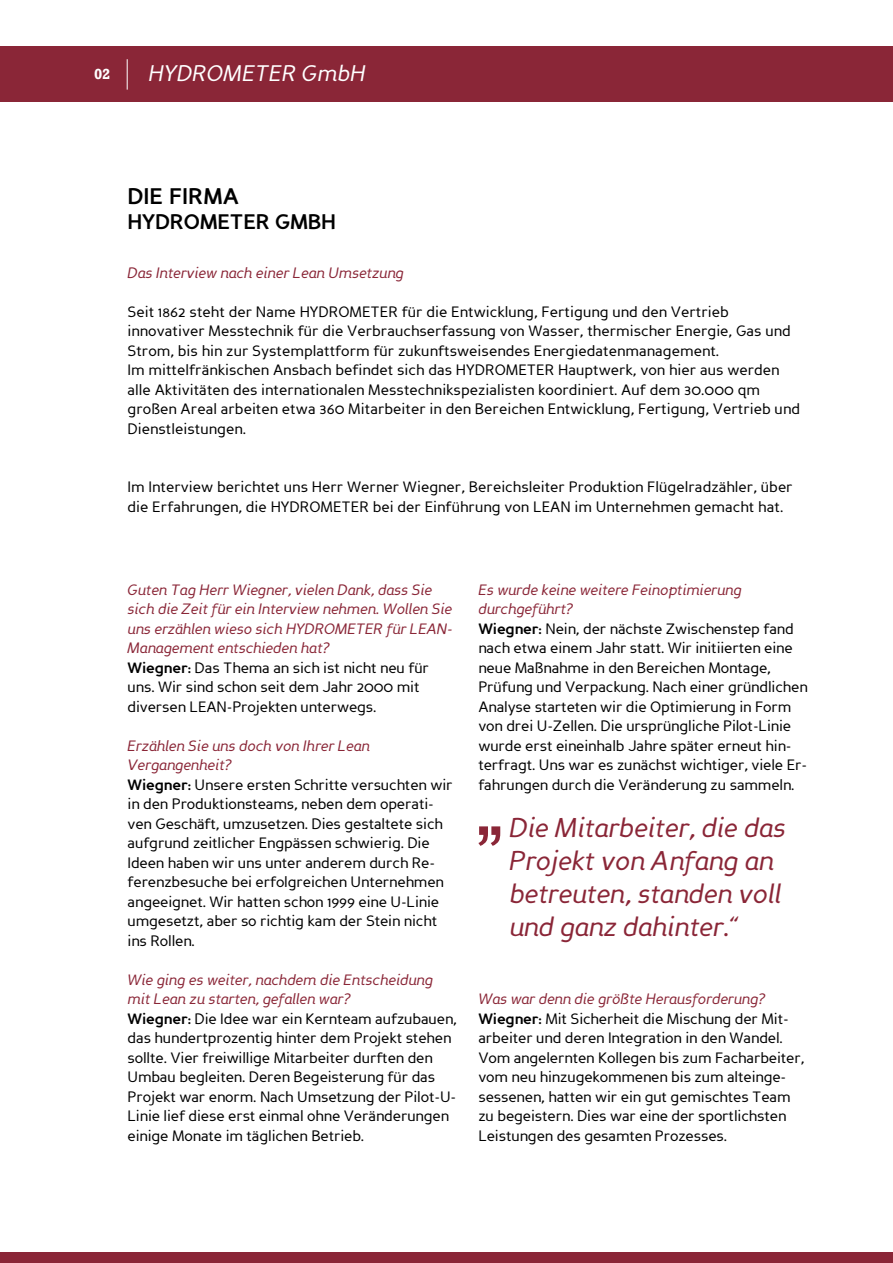
<style>
.page{position:relative;width:893px;height:1263px;background:#fff}
.page>*{position:absolute;margin:0;border:0;box-sizing:border-box;transform-origin:0 0}
.t1{font:italic 27px/33px "Perspective Sans";letter-spacing:-.01em;color:#8a2637}
.t2{font:italic 22.5px "Perspective Sans";color:#fff}
.t3{font:700 22.5px "Perspective Sans";color:#000}
.t4{font:700 21px "Perspective Sans";letter-spacing:-.01em;color:#000}
.t5{font:15px/19.5px "Perspective Sans";letter-spacing:-.01em;color:#000}
.t6{font:italic 15px/19.5px "Perspective Sans";letter-spacing:-.01em;color:#8a2637}
.t7{font:700 15px "Rockwell";color:#fff}
.s1{font-style:italic;color:#8a2637}
.s2{font-weight:700}
</style>
<div class="page">
<div style="left:0;top:47px;width:893px;height:55px;background:#8a2637"></div>
<div style="left:0;top:1252px;width:893px;height:11px;background:#8a2637"></div>
<hr style="left:127px;top:59px;width:1px;height:31px;background:#fff">
<svg style="left:478px;top:826px;width:22px;height:20px"></svg>
<p class="t7" style="left:94px;top:65px;width:18px">02</p>
<h2 class="t2" style="left:149px;top:60px;width:219px">Hydrometer GmbH</h2>
<h2 class="t3" style="left:128px;top:183px;width:113px">Die Firma</h2>
<h3 class="t4" style="left:128px;top:209px;width:210px">Hydrometer GmbH</h3>
<p class="t6" style="left:128px;top:263px;width:278px">Das Interview nach einer Lean Umsetzung</p>
<p class="t5" style="left:128px;top:302px;width:674px">Seit 1862 steht der Name HYDROMETER für die Entwicklung, Fertigung und den Vertrieb innovativer Messtechnik für die Verbrauchserfassung von Wasser, thermischer Energie, Gas und Strom, bis hin zur Systemplattform für zukunftsweisendes Energiedatenmanagement.<br>Im mittelfränkischen Ansbach befindet sich das HYDROMETER Hauptwerk, von hier aus werden alle Aktivitäten des internationalen Messtechnikspezialisten koordiniert. Auf dem 30.000 qm großen Areal arbeiten etwa 360 Mitarbeiter in den Bereichen Entwicklung, Fertigung, Vertrieb und Dienstleistungen.</p>
<p class="t5" style="left:128px;top:477px;width:667px">Im Interview berichtet uns Herr Werner Wiegner, Bereichsleiter Produktion Flügelradzähler, über die Erfahrungen, die HYDROMETER bei der Einführung von LEAN im Unternehmen gemacht hat.</p>
<p class="t6" style="left:128px;top:580px;width:326px">Guten Tag Herr Wiegner, vielen Dank, dass Sie sich die Zeit für ein Interview nehmen. Wollen Sie uns erzählen wieso sich HYDROMETER</p>
<p class="t6" style="left:386px;top:619px;width:68px">für LEAN-</p>
<p class="t5" style="left:128px;top:638px;width:303px"><span class="s1">Management entschieden hat?<br></span><span class="s2">Wiegner:</span> Das Thema an sich ist nicht neu für uns. Wir sind schon seit dem Jahr 2000 mit diversen LEAN-Projekten unterwegs.</p>
<p class="t5" style="left:128px;top:736px;width:327px"><span class="s1">Erzählen Sie uns doch von Ihrer Lean Vergangenheit?<br></span><span class="s2">Wiegner:</span> Unsere ersten Schritte versuchten wir in den Produktionsteams, neben dem operati&shy;ven Geschäft, umzusetzen. Dies gestaltete sich aufgrund zeitlicher Engpässen schwierig. Die Ideen haben wir uns unter anderem durch Re&shy;ferenzbesuche bei erfolgreichen Unternehmen angeeignet. Wir hatten schon 1999 eine U-Linie umgesetzt, aber so richtig kam der Stein nicht ins Rollen.</p>
<p class="t5" style="left:128px;top:970px;width:331px"><span class="s1">Wie ging es weiter, nachdem die Entscheidung mit Lean zu starten, gefallen war?<br></span><span class="s2">Wiegner:</span> Die Idee war ein Kernteam aufzubauen, das hundertprozentig hinter dem Projekt stehen sollte. Vier freiwillige Mitarbeiter durften den Umbau begleiten. Deren Begeisterung für das Projekt war enorm. Nach Umsetzung der Pilot-U-Linie lief diese erst einmal ohne Veränderungen einige Monate im täglichen Betrieb.</p>
<p class="t5" style="left:478px;top:580px;width:331px"><span class="s1">Es wurde keine weitere Feinoptimierung durchgeführt?<br></span><span class="s2">Wiegner:</span> Nein, der nächste Zwischenstep fand nach etwa einem Jahr statt. Wir initiierten eine neue Maßnahme in den Bereichen Montage, Prüfung und Verpackung. Nach einer gründlichen Analyse starteten wir die Optimierung in Form von drei U-Zellen. Die ursprüngliche Pilot-Linie wurde erst eineinhalb Jahre später erneut hin&shy;terfragt. Uns war es zunächst wichtiger, viele Er&shy;fahrungen durch die Veränderung zu sammeln.</p>
<h1 class="t1" style="left:509px;top:812px;width:278px">Die Mitarbeiter, die das<br>Projekt von Anfang an betreuten, standen voll und ganz dahinter.“</h1>
<p class="t5" style="left:478px;top:989px;width:328px"><span class="s1">Was war denn die größte Herausforderung?<br></span><span class="s2">Wiegner:</span> Mit Sicherheit die Mischung der Mit&shy;arbeiter und deren Integration in den Wandel.<br>Vom angelernten Kollegen bis zum Facharbeiter, vom neu hinzugekommenen bis zum alteinge&shy;sessenen, hatten wir ein gut gemischtes Team zu begeistern. Dies war eine der sportlichsten Leistungen des gesamten Prozesses.</p>
</div>
